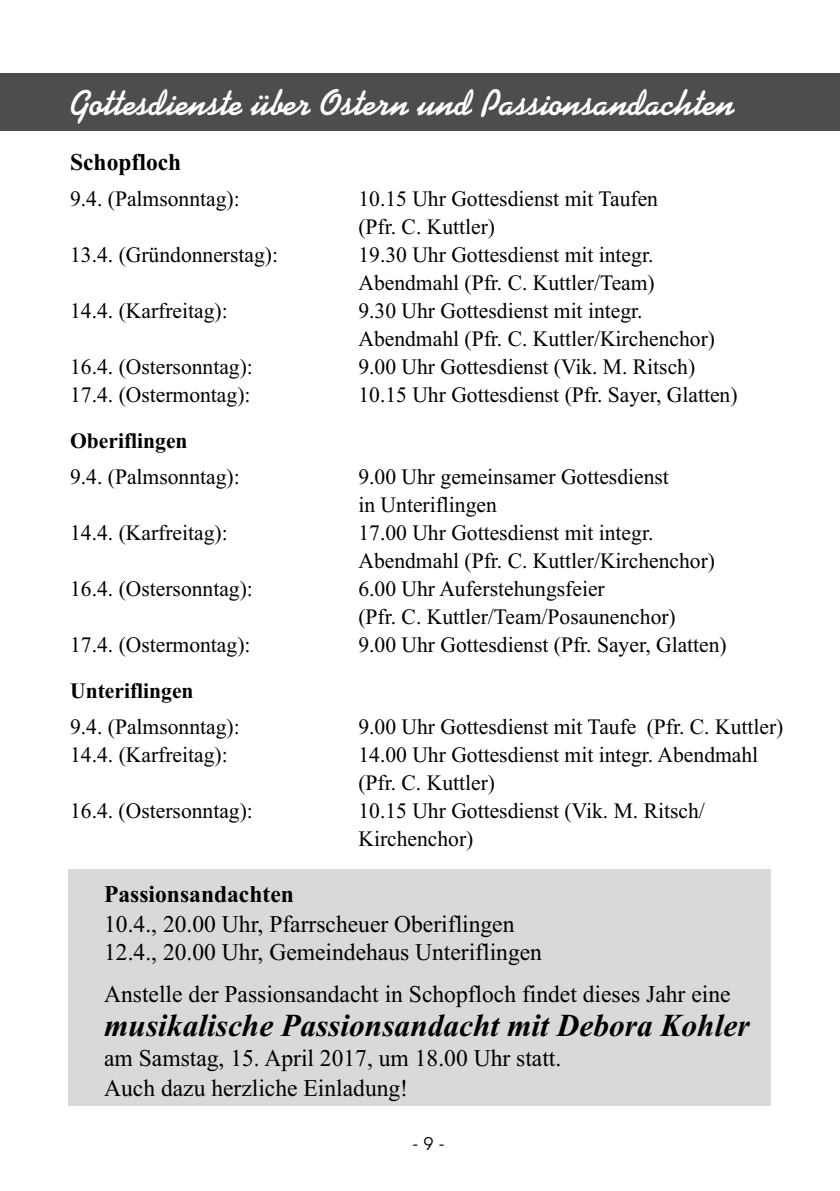
<style>
.page{position:relative;width:840px;height:1191px;background:#fff}
.page>*{position:absolute;margin:0;border:0;box-sizing:border-box;transform-origin:0 0}
.t1{font:700 36px "Kaufmann BT";color:#fff}
.t2{font:italic 700 32px "Times New Roman";color:#000}
.t3{font:24px/28px "Times New Roman";color:#000}
.t4{font:700 24px "Times New Roman";color:#000}
.t5{font:22px/28px "Times New Roman";color:#000}
.t6{font:700 22px "Times New Roman";color:#000}
.t7{font:18px "Avant Garde IT Cby BT";color:#000}
</style>
<div class="page">
<div style="left:0;top:74px;width:839px;height:57px;background:#4d4d4d"></div>
<div style="left:68px;top:869px;width:702px;height:237px;background:#d9d9d9"></div>
<h1 class="t1" style="left:71px;top:81px;width:665px">Gottesdienste über Ostern und Passionsandachten</h1>
<p class="t4" style="left:70px;top:147px;width:113px">Schopfloch</p>
<p class="t5" style="left:70px;top:184px;width:171px">9.4. (Palmsonntag):</p>
<p class="t5" style="left:358px;top:184px;width:301px">10.15 Uhr Gottesdienst mit Taufen (Pfr. C. Kuttler)</p>
<p class="t5" style="left:70px;top:240px;width:209px">13.4. (Gründonnerstag):</p>
<p class="t5" style="left:358px;top:240px;width:298px">19.30 Uhr Gottesdienst mit integr.<br>Abendmahl (Pfr. C. Kuttler/Team)</p>
<p class="t5" style="left:70px;top:296px;width:159px">14.4. (Karfreitag):</p>
<p class="t5" style="left:358px;top:296px;width:358px">9.30 Uhr Gottesdienst mit integr.<br>Abendmahl (Pfr. C. Kuttler/Kirchenchor)</p>
<p class="t5" style="left:70px;top:352px;width:184px">16.4. (Ostersonntag):</p>
<p class="t5" style="left:358px;top:352px;width:338px">9.00 Uhr Gottesdienst (Vik. M. Ritsch)</p>
<p class="t5" style="left:70px;top:380px;width:182px">17.4. (Ostermontag):</p>
<p class="t5" style="left:358px;top:380px;width:380px">10.15 Uhr Gottesdienst (Pfr. Sayer, Glatten)</p>
<p class="t6" style="left:70px;top:427px;width:119px">Oberiflingen</p>
<p class="t5" style="left:70px;top:462px;width:171px">9.4. (Palmsonntag):</p>
<p class="t5" style="left:358px;top:462px;width:312px">9.00 Uhr gemeinsamer Gottesdienst in Unteriflingen</p>
<p class="t5" style="left:70px;top:518px;width:159px">14.4. (Karfreitag):</p>
<p class="t5" style="left:358px;top:518px;width:358px">17.00 Uhr Gottesdienst mit integr.<br>Abendmahl (Pfr. C. Kuttler/Kirchenchor)</p>
<p class="t5" style="left:70px;top:574px;width:184px">16.4. (Ostersonntag):</p>
<p class="t5" style="left:358px;top:574px;width:319px">6.00 Uhr Auferstehungsfeier<br>(Pfr. C. Kuttler/Team/Posaunenchor)</p>
<p class="t5" style="left:70px;top:630px;width:182px">17.4. (Ostermontag):</p>
<p class="t5" style="left:358px;top:630px;width:369px">9.00 Uhr Gottesdienst (Pfr. Sayer, Glatten)</p>
<p class="t6" style="left:70px;top:677px;width:125px">Unteriflingen</p>
<p class="t5" style="left:70px;top:712px;width:171px">9.4. (Palmsonntag):</p>
<p class="t5" style="left:358px;top:712px;width:426px">9.00 Uhr Gottesdienst mit Taufe (Pfr. C. Kuttler)</p>
<p class="t5" style="left:70px;top:740px;width:159px">14.4. (Karfreitag):</p>
<p class="t5" style="left:358px;top:740px;width:401px">14.00 Uhr Gottesdienst mit integr. Abendmahl (Pfr. C. Kuttler)</p>
<p class="t5" style="left:70px;top:796px;width:184px">16.4. (Ostersonntag):</p>
<p class="t5" style="left:358px;top:796px;width:348px">10.15 Uhr Gottesdienst (Vik. M. Ritsch/<br>Kirchenchor)</p>
<p class="t4" style="left:104px;top:879px;width:191px">Passionsandachten</p>
<p class="t3" style="left:104px;top:909px;width:439px">10.4., 20.00 Uhr, Pfarrscheuer Oberiflingen<br>12.4., 20.00 Uhr, Gemeindehaus Unteriflingen</p>
<p class="t3" style="left:104px;top:979px;width:627px">Anstelle der Passionsandacht in Schopfloch findet dieses Jahr eine</p>
<h2 class="t2" style="left:104px;top:1006px;width:646px">musikalische Passionsandacht mit Debora Kohler</h2>
<p class="t3" style="left:104px;top:1042px;width:458px;line-height:30px">am Samstag, 15. April 2017, um 18.00 Uhr statt.<br>Auch dazu herzliche Einladung!</p>
<p class="t7" style="left:412px;top:1133px;width:33px">-9-</p>
</div>
